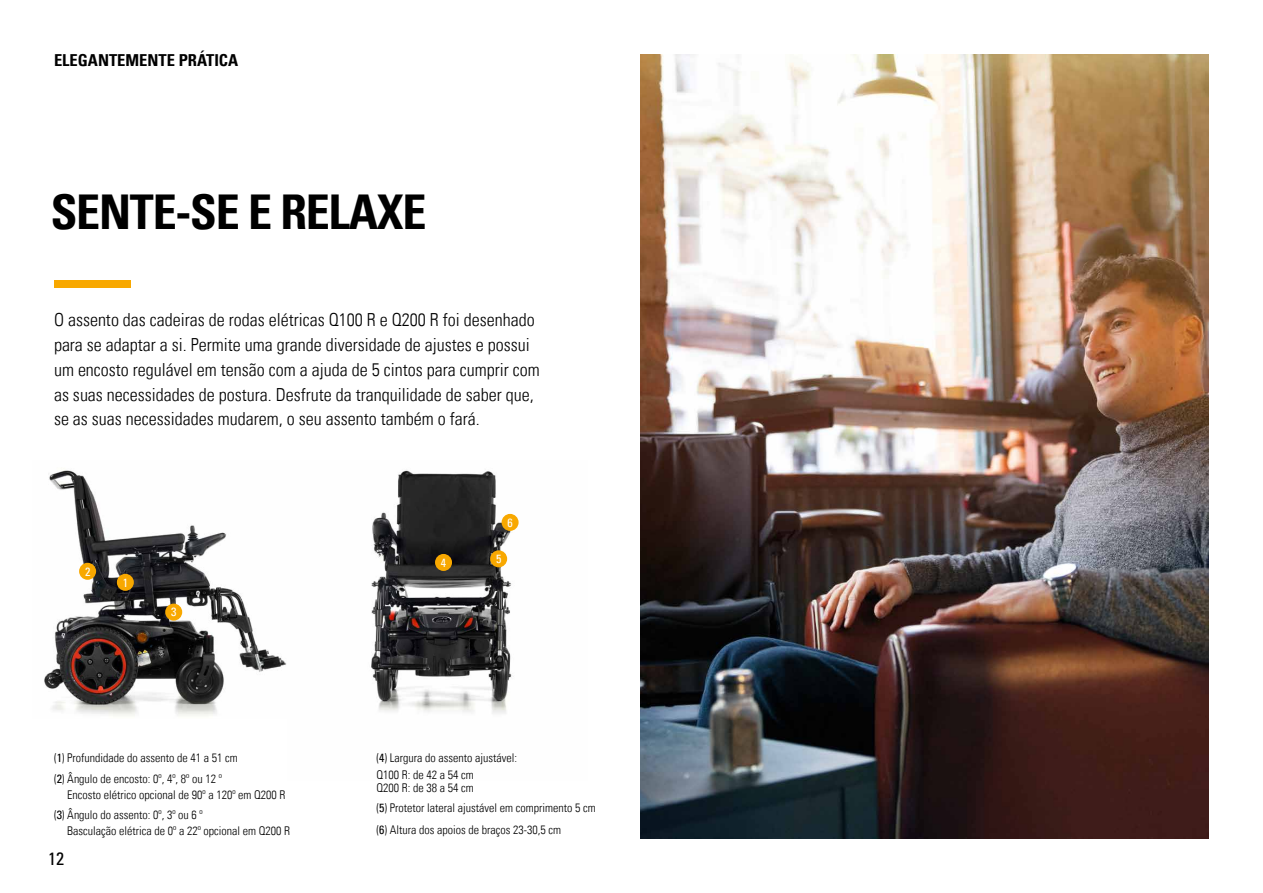
<style>
.page{position:relative;width:1263px;height:893px;background:#fff}
.page>*{position:absolute;margin:0;border:0;box-sizing:border-box;transform-origin:0 0}
.t1{font:48px "Univers Com 67 Bold Cond";letter-spacing:-.025em;color:#000}
.t2{font:18px/24.8px "Univers Com 47 Light Cond";color:#000}
.t3{font:condensed 18px "Univers Com 57";color:#000}
.t4{font:16.5px "Univers Com 67 Bold Cond";color:#000}
.t5{font:12px/20.4px "Univers Com 47 Light Cond";color:#000}
.t6{font:condensed 12px "Univers Com 57";color:#fff}
.s1{font-family:"Univers Com 57";font-stretch:condensed}
</style>
<div class="page">
<img style="left:640px;top:55px;width:568px;height:783px">
<img style="left:44px;top:470px;width:243px;height:246px">
<img style="left:371px;top:470px;width:148px;height:244px">
<div style="left:117px;top:574px;width:17px;height:17px;background:#f8a800;border-radius:50%"></div>
<div style="left:165px;top:604px;width:17px;height:17px;background:#f8a800;border-radius:50%"></div>
<div style="left:79px;top:563px;width:17px;height:17px;background:#f8a800;border-radius:50%"></div>
<div style="left:435px;top:554px;width:17px;height:17px;background:#f8a800;border-radius:50%"></div>
<div style="left:490px;top:550px;width:17px;height:17px;background:#f8a800;border-radius:50%"></div>
<div style="left:502px;top:514px;width:17px;height:17px;background:#f8a800;border-radius:50%"></div>
<div style="left:54px;top:280px;width:77px;height:8px;background:#f8a800"></div>
<h3 class="t4" style="left:54px;top:50px;width:186px">ELEGANTEMENTE PRÁTICA</h3>
<h1 class="t1" style="left:51px;top:182px;width:377px">SENTE-SE E RELAXE</h1>
<p class="t2" style="left:54px;top:308px;width:487px">O assento das cadeiras de rodas elétricas Q100 R e Q200 R foi desenhado para se adaptar a si. Permite uma grande diversidade de ajustes e possui um encosto regulável em tensão com a ajuda de 5 cintos para cumprir com as suas necessidades de postura. Desfrute da tranquilidade de saber que, se as suas necessidades mudarem, o seu assento também o fará.</p>
<p class="t6" style="left:85px;top:564px;width:7px">2</p>
<p class="t6" style="left:123px;top:575px;width:7px">1</p>
<p class="t6" style="left:171px;top:605px;width:7px">3</p>
<p class="t5" style="left:54px;top:748px;width:185px">(<span class="s1">1</span>) Profundidade do assento de 41 a 51 cm (<span class="s1">2</span>) Ângulo de encosto: 0º, 4º, 8º ou 12 º</p>
<p class="t5" style="left:54px;top:785px;width:233px;line-height:19.6px;text-indent:13px">Encosto elétrico opcional de 90º a 120º em Q200 R (<span class="s1">3</span>) Ângulo do assento: 0º, 3º ou 6 º</p>
<p class="t5" style="left:67px;top:821px;width:224px">Basculação elétrica de 0º a 22º opcional em Q200 R</p>
<h2 class="t3" style="left:48px;top:847px;width:17px">12</h2>
<p class="t6" style="left:507px;top:515px;width:7px">6</p>
<p class="t6" style="left:441px;top:555px;width:7px">4</p>
<p class="t6" style="left:496px;top:551px;width:7px">5</p>
<p class="t5" style="left:376px;top:750px;width:142px;line-height:16.5px">(<span class="s1">4</span>) Largura do assento ajustável:<br>Q100 R: de 42 a 54 cm</p>
<p class="t5" style="left:376px;top:778px;width:221px">Q200 R: de 38 a 54 cm<br>(<span class="s1">5</span>) Protetor lateral ajustável em comprimento 5 cm</p>
<p class="t5" style="left:376px;top:819px;width:186px">(<span class="s1">6</span>) Altura dos apoios de braços 23-30,5 cm</p>
</div>
